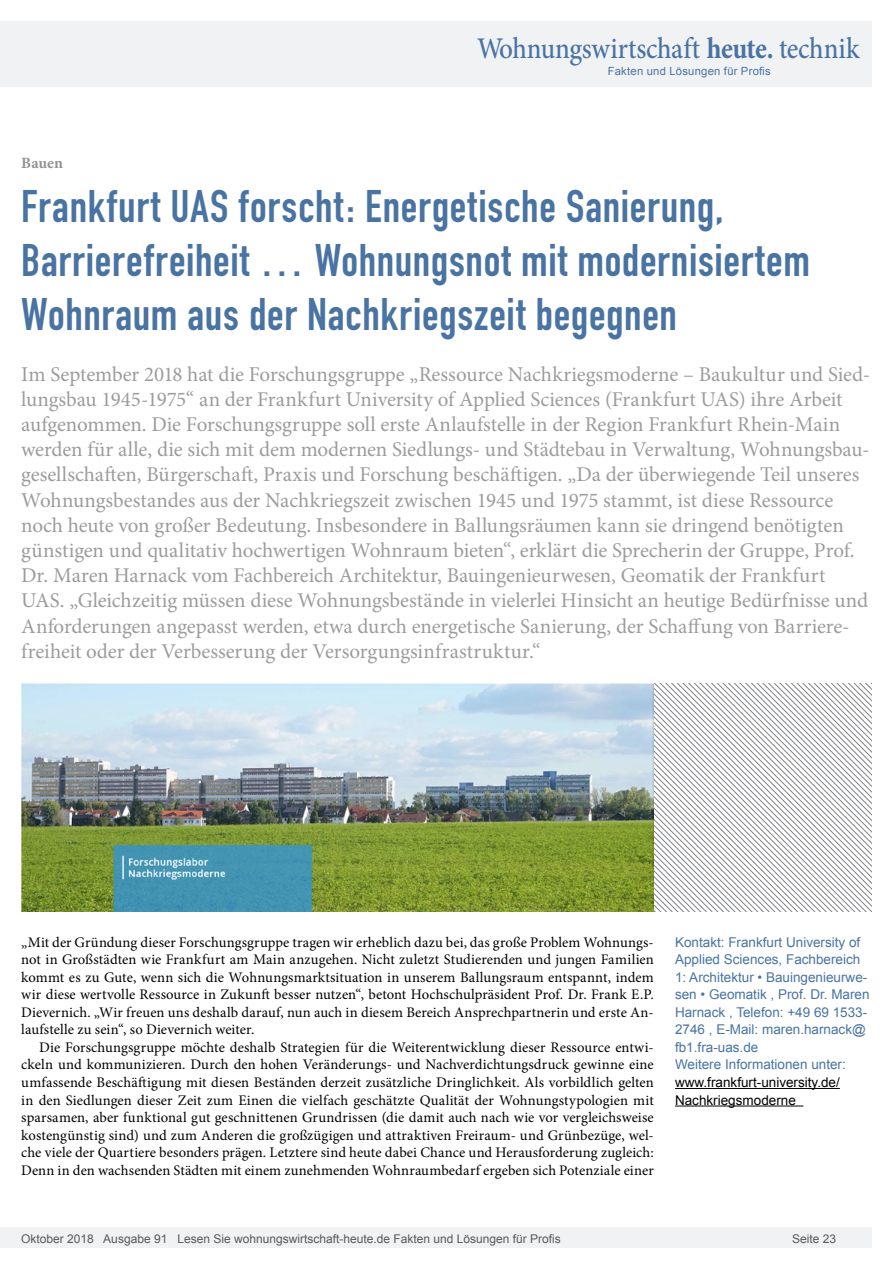
<style>
.page{position:relative;width:893px;height:1263px;background:#fff}
.page>*{position:absolute;margin:0;border:0;box-sizing:border-box;transform-origin:0 0}
.Überschrift_Groß{font:45px/54px "DIN Engschrift";letter-spacing:.015em;color:#4973a3}
.t1{font:500 30px "Minion Pro";letter-spacing:-.01em;color:#4973a3;scale:.9 1}
.Anlesetext{font:21px/25.2px "Minion Pro";letter-spacing:-.005em;color:#9c9c9c}
.Kategorie{font:700 15.75px "Minion Pro";letter-spacing:-.005em;color:#939393}
.Fliesstext{font:14.7px/17.5px "Minion Pro";letter-spacing:.005em;color:#000;text-align:justify}
.Fließtext_erste_Zeil{font:14.7px/17.5px "Minion Pro";letter-spacing:.005em;color:#000;text-align:justify}
.Info{font:13.5px/17.5px "Arial";color:#4973a3}
.Info-2{font:13.5px/17.5px "Arial";color:#000}
.t2{font:12px "Arial";color:#595959}
.t3{font:11.25px "Arial";letter-spacing:.025em;color:#4973a3}
.s1{font-weight:700}
.s2{color:#4973a3}
</style>
<div class="page">
<div style="left:0;top:1227px;width:872px;height:20px;background:#f1f2f3"></div>
<div style="left:0;top:21px;width:872px;height:66px;background:#f1f2f3"></div>
<svg style="left:654px;top:683px;width:218px;height:228px"></svg>
<hr style="left:675px;top:1088px;width:165px;height:1px;background:#000">
<hr style="left:675px;top:1105px;width:128px;height:1px;background:#000">
<img style="left:21px;top:683px;width:633px;height:228px">
<h2 class="t1" style="left:477px;top:28px;width:426px">Wohnungswirtschaft <span class="s1">heute.</span> technik</h2>
<p class="t3" style="left:608px;top:63px;width:165px">Fakten und Lösungen für Profis</p>
<p class="Kategorie" style="left:21px;top:152px;width:43px">Bauen</p>
<p class="Überschrift_Groß" style="left:21px;top:180px;width:790px">Frankfurt UAS forscht: Energetische Sanierung,<br>Barrierefreiheit … Wohnungsnot mit modernisiertem<br>Wohnraum aus der Nachkriegszeit begegnen</p>
<p class="Anlesetext" style="left:21px;top:361px;width:850px">Im September 2018 hat die Forschungsgruppe „Ressource Nachkriegsmoderne – Baukultur und Sied&shy;lungsbau 1945-1975“ an der Frankfurt University of Applied Sciences (Frankfurt UAS) ihre Arbeit aufgenommen. Die Forschungsgruppe soll erste Anlaufstelle in der Region Frankfurt Rhein-Main werden für alle, die sich mit dem modernen Siedlungs- und Städtebau in Verwaltung, Wohnungsbau&shy;gesellschaften, Bürgerschaft, Praxis und Forschung beschäftigen. „Da der überwiegende Teil unseres Wohnungsbestandes aus der Nachkriegszeit zwischen 1945 und 1975 stammt, ist diese Ressource noch heute von großer Bedeutung. Insbesondere in Ballungsräumen kann sie dringend benötigten günstigen und qualitativ hochwertigen Wohnraum bieten“, erklärt die Sprecherin der Gruppe, Prof.<br>Dr. Maren Harnack vom Fachbereich Architektur, Bauingenieurwesen, Geomatik der Frankfurt UAS. „Gleichzeitig müssen diese Wohnungsbestände in vielerlei Hinsicht an heutige Bedürfnisse und Anforderungen angepasst werden, etwa durch energetische Sanierung, der Schaffung von Barriere&shy;freiheit oder der Verbesserung der Versorgungsinfrastruktur.“</p>
<p class="Fließtext_erste_Zeil" style="left:21px;top:933px;width:634px">„Mit der Gründung dieser Forschungsgruppe tragen wir erheblich dazu bei, das große Problem Wohnungs&shy;not in Großstädten wie Frankfurt am Main anzugehen. Nicht zuletzt Studierenden und jungen Familien kommt es zu Gute, wenn sich die Wohnungsmarktsituation in unserem Ballungsraum entspannt, indem wir diese wertvolle Ressource in Zukunft besser nutzen“, betont Hochschulpräsident Prof. Dr. Frank E.P.<br>Dievernich. „Wir freuen uns deshalb darauf, nun auch in diesem Bereich Ansprechpartnerin und erste An&shy;laufstelle zu sein“, so Dievernich weiter.</p>
<p class="Fliesstext" style="left:21px;top:1038px;width:634px;text-indent:18px">Die Forschungsgruppe möchte deshalb Strategien für die Weiterentwicklung dieser Ressource entwi&shy;ckeln und kommunizieren. Durch den hohen Veränderungs- und Nachverdichtungsdruck gewinne eine umfassende Beschäftigung mit diesen Beständen derzeit zusätzliche Dringlichkeit. Als vorbildlich gelten in den Siedlungen dieser Zeit zum Einen die vielfach geschätzte Qualität der Wohnungstypologien mit sparsamen, aber funktional gut geschnittenen Grundrissen (die damit auch nach wie vor vergleichsweise kostengünstig sind) und zum Anderen die großzügigen und attraktiven Freiraum- und Grünbezüge, wel&shy;che viele der Quartiere besonders prägen. Letztere sind heute dabei Chance und Herausforderung zugleich:<br>Denn in den wachsenden Städten mit einem zunehmenden Wohnraumbedarf ergeben sich Potenziale einer</p>
<p class="Info" style="left:675px;top:933px;width:196px">Kontakt: Frankfurt University of<br>Applied Sciences, Fachbereich<br>1: Architektur • Bauingenieurwe&shy;sen • Geomatik , Prof. Dr. Maren<br>Harnack , Telefon: +49 69 1533-<br>2746 , E-Mail: maren.harnack@ fb1.fra-uas.de</p>
<p class="Info-2" style="left:675px;top:1056px;width:172px"><span class="s2">Weitere Informationen unter: </span>www.frankfurt-university.de/<br>Nachkriegsmoderne</p>
<p class="t2" style="left:21px;top:1230px;width:541px">Oktober 2018 Ausgabe 91 Lesen Sie wohnungswirtschaft-heute.de Fakten und Lösungen für Profis</p>
<p class="t2" style="left:792px;top:1231px;width:46px">Seite 23</p>
</div>
